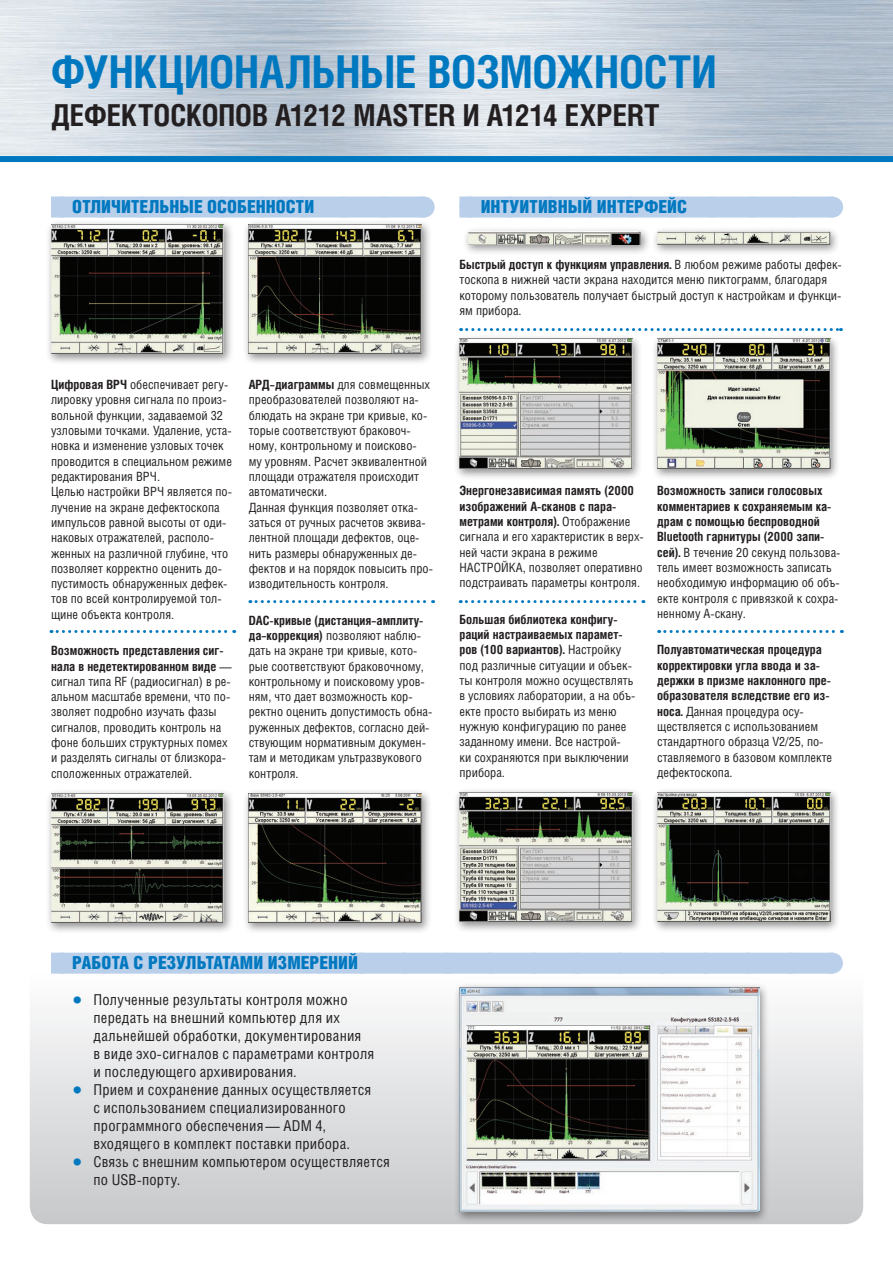
<style>
.page{position:relative;width:893px;height:1263px;background:#fff}
.page>*{position:absolute;margin:0;border:0;box-sizing:border-box;transform-origin:0 0}
.t1{font:700 45.3px "Helios Cond C";letter-spacing:-.005em;color:#0078c0}
.t2{font:700 30.3px "Helios Cond C";color:#231f20}
.Heading_3{font:18px "Helios Cond Black C";color:#0078c0}
.t3{font:15px/18px "Helios Cond C";letter-spacing:.015em;color:#231f20}
.Small{font:12.75px/15.3px "Helios Cond C";color:#231f20}
.s1{font-weight:700}
.s2{font-weight:700;font-size:19.5px;color:#0078c0}
</style>
<div class="page">
<div style="left:0;top:156px;width:893px;height:6px;background:#0078c0"></div>
<svg style="left:30px;top:969px;width:833px;height:255px"></svg>
<div style="left:453px;top:982px;width:317px;height:242px;background:#231f20;opacity:.5"></div>
<img style="left:459px;top:987px;width:300px;height:225px">
<div style="left:51px;top:197px;width:374px;height:21px;background:#b9cfea"></div>
<svg style="left:102px;top:217px;width:301px;height:1px"></svg>
<div style="left:45px;top:220px;width:189px;height:146px;background:#231f20;opacity:.5"></div>
<img style="left:51px;top:224px;width:173px;height:130px">
<div style="left:45px;top:788px;width:189px;height:147px;background:#231f20;opacity:.5"></div>
<img style="left:51px;top:793px;width:173px;height:130px">
<div style="left:243px;top:220px;width:189px;height:146px;background:#231f20;opacity:.5"></div>
<img style="left:249px;top:224px;width:173px;height:130px">
<div style="left:243px;top:788px;width:189px;height:147px;background:#231f20;opacity:.5"></div>
<img style="left:249px;top:793px;width:173px;height:130px">
<div style="left:459px;top:197px;width:375px;height:21px;background:#b9cfea"></div>
<svg style="left:510px;top:217px;width:301px;height:1px"></svg>
<div style="left:453px;top:334px;width:190px;height:147px;background:#231f20;opacity:.5"></div>
<img style="left:459px;top:339px;width:173px;height:129px">
<div style="left:453px;top:788px;width:190px;height:146px;background:#231f20;opacity:.5"></div>
<img style="left:459px;top:792px;width:173px;height:130px">
<div style="left:651px;top:334px;width:190px;height:147px;background:#231f20;opacity:.5"></div>
<img style="left:657px;top:339px;width:173px;height:129px">
<div style="left:651px;top:788px;width:190px;height:146px;background:#231f20;opacity:.5"></div>
<img style="left:657px;top:792px;width:173px;height:130px">
<div style="left:51px;top:953px;width:782px;height:21px;background:#b9cfea"></div>
<svg style="left:105px;top:973px;width:705px;height:1px"></svg>
<div style="left:651px;top:227px;width:190px;height:29px;background:#231f20;opacity:.5"></div>
<img style="left:657px;top:231px;width:173px;height:13px">
<div style="left:462px;top:227px;width:189px;height:29px;background:#231f20;opacity:.5"></div>
<img style="left:468px;top:231px;width:173px;height:13px">
<svg style="left:51px;top:630px;width:184px;height:3px"></svg>
<svg style="left:659px;top:630px;width:183px;height:3px"></svg>
<svg style="left:250px;top:600px;width:184px;height:3px"></svg>
<svg style="left:460px;top:600px;width:184px;height:3px"></svg>
<svg style="left:461px;top:328px;width:380px;height:3px"></svg>
<p class="t1" style="left:51px;top:44px;width:667px">ФУНКЦИОНАЛЬНЫЕ ВОЗМОЖНОСТИ</p>
<p class="t2" style="left:51px;top:97px;width:610px">ДЕФЕКТОСКОПОВ А1212 MASTER И A1214 EXPERT</p>
<p class="Heading_3" style="left:72px;top:196px;width:243px">ОТЛИЧИТЕЛЬНЫЕ ОСОБЕННОСТИ</p>
<p class="Small" style="left:51px;top:377px;width:182px"><span class="s1">Цифровая ВРЧ</span> обеспечивает регу&shy;лировку уровня сигнала по произ&shy;вольной функции, задаваемой 32 узловыми точками. Удаление, уста&shy;новка и изменение узловых точек проводится в специальном режиме редактирования ВРЧ.<br>Целью настройки ВРЧ является по&shy;лучение на экране дефектоскопа импульсов равной высоты от оди&shy;наковых отражателей, располо&shy;женных на различной глубине, что позволяет корректно оценить до&shy;пустимость обнаруженных дефек&shy;тов по всей контролируемой тол&shy;щине объекта контроля.</p>
<p class="Small" style="left:51px;top:643px;width:182px"><span class="s1">Возможность представления сиг&shy;нала в недетектированном виде</span> — сигнал типа RF (радиосигнал) в ре&shy;альном масштабе времени, что по&shy;зволяет подробно изучать фазы сигналов, проводить контроль на фоне больших структурных помех и разделять сигналы от близкора&shy;сположенных отражателей.</p>
<p class="Small" style="left:249px;top:377px;width:186px"><span class="s1">АРД–диаграммы</span> для совмещенных преобразователей позволяют на&shy;блюдать на экране три кривые, ко&shy;торые соответствуют браковоч&shy;ному, контрольному и поисково&shy;му уровням. Расчет эквивалентной площади отражателя происходит автоматически.<br>Данная функция позволяет отка&shy;заться от ручных расчетов эквива&shy;лентной площади дефектов, оце&shy;нить размеры обнаруженных де&shy;фектов и на порядок повысить про&shy;изводительность контроля.</p>
<p class="Small" style="left:249px;top:612px;width:185px"><span class="s1">DAC-кривые (дистанция–амплиту&shy;да–коррекция)</span> позволяют наблю&shy;дать на экране три кривые, кото&shy;рые соответствуют браковочному, контрольному и поисковому уров&shy;ням, что дает возможность кор&shy;ректно оценить допустимость обна&shy;руженных дефектов, согласно дей&shy;ствующим нормативным докумен&shy;там и методикам ультразвукового контроля.</p>
<p class="Heading_3" style="left:481px;top:196px;width:208px">ИНТУИТИВНЫЙ ИНТЕРФЕЙС</p>
<p class="Small" style="left:459px;top:257px;width:384px"><span class="s1">Быстрый доступ к функциям управления.</span> В любом режиме работы дефек&shy;тоскопа в нижней части экрана находится меню пиктограмм, благодаря которому пользователь получает быстрый доступ к настройкам и функци&shy;ям прибора.</p>
<p class="Small" style="left:459px;top:483px;width:186px"><span class="s1">Энергонезависимая память (2000 изображений А-сканов с пара&shy;метрами контроля).</span> Отображение сигнала и его характеристик в верх&shy;ней части экрана в режиме<br>НАСТРОЙКА, позволяет оперативно подстраивать параметры контроля.</p>
<p class="Small" style="left:459px;top:611px;width:177px"><span class="s1">Большая библиотека конфигу&shy;раций настраиваемых парамет&shy;ров (100 вариантов).</span> Настройку под различные ситуации и объек&shy;ты контроля можно осуществлять в условиях лаборатории, а на объ&shy;екте просто выбирать из меню нужную конфигурацию по ранее заданному имени. Все настрой&shy;ки сохраняются при выключении прибора.</p>
<p class="Small" style="left:657px;top:483px;width:185px"><span class="s1">Возможность записи голосовых комментариев к сохраняемым ка&shy;драм c помощью беспроводной<br>Bluetooth гарнитуры (2000 запи&shy;сей).</span> В течение 20 секунд пользова&shy;тель имеет возможность записать необходимую информацию об объ&shy;екте контроля с привязкой к сохра&shy;ненному А-скану.</p>
<p class="Small" style="left:657px;top:642px;width:176px"><span class="s1">Полуавтоматическая процедура корректировки угла ввода и за&shy;держки в призме наклонного пре&shy;образователя вследствие его из&shy;носа.</span> Данная процедура осу&shy;ществляется с использованием стандартного образца V2/25, по&shy;ставляемого в базовом комплекте дефектоскопа.</p>
<p class="Heading_3" style="left:72px;top:952px;width:287px">РАБОТА С РЕЗУЛЬТАТАМИ ИЗМЕРЕНИЙ</p>
<p class="t3" style="left:94px;top:990px;width:282px;text-indent:-21px"><span class="s2">•</span> Полученные результаты контроля можно передать на внешний компьютер для их дальнейшей обработки, документирования<br>в виде эхо-сигналов с параметрами контроля и последующего архивирования.</p>
<p class="t3" style="left:94px;top:1080px;width:279px;text-indent:-21px"><span class="s2">•</span> Прием и сохранение данных осуществляется с использованием специализированного программного обеспечения— ADM 4, входящего в комплект поставки прибора.</p>
<p class="t3" style="left:94px;top:1152px;width:298px;text-indent:-21px"><span class="s2">•</span> Связь с внешним компьютером осуществляется по USB-порту.</p>
</div>
